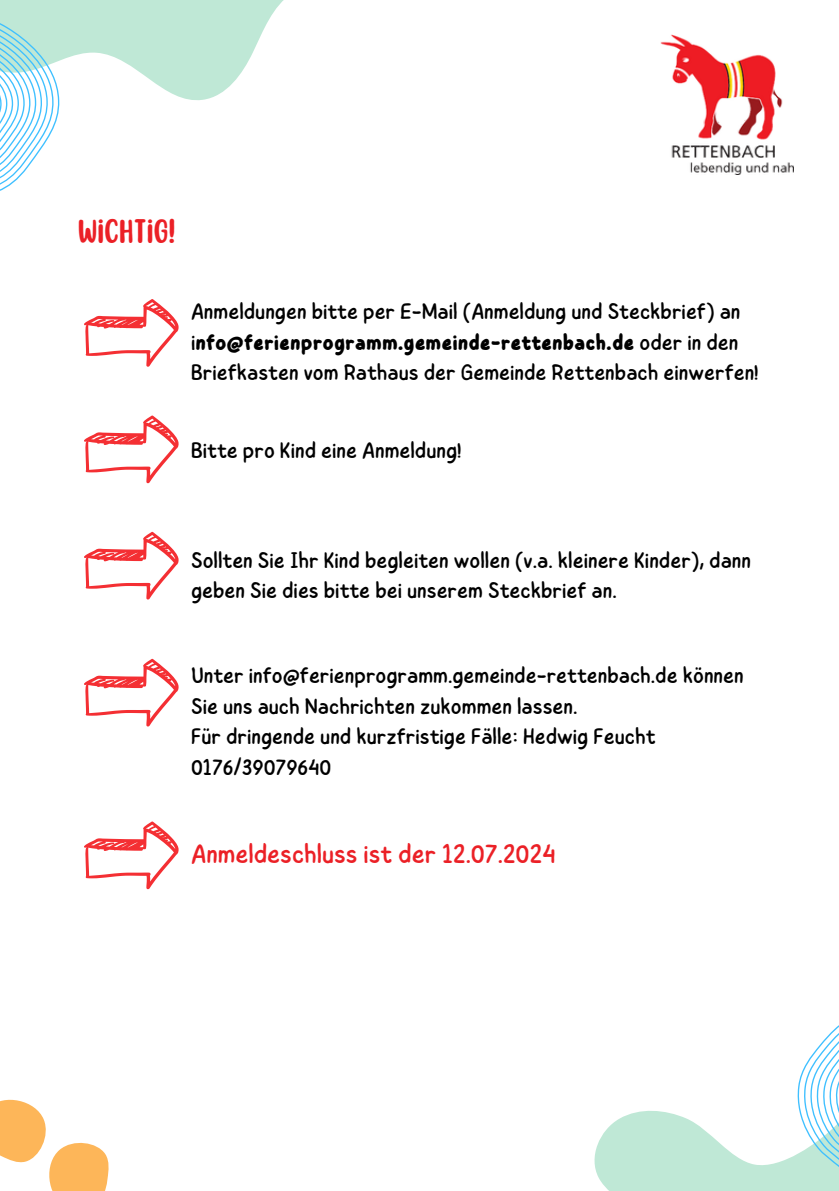
<style>
.page{position:relative;width:839px;height:1191px;background:#fff}
.page>*{position:absolute;margin:0;border:0;box-sizing:border-box;transform-origin:0 0}
.t1{font:29.8px "Scripter";color:#eb2026}
.t2{font:26.8px "Childos Arabic";color:#eb2026}
.t3{font:22.6px/30.6px "Childos Arabic";color:#000}
.s1{font-weight:700}
</style>
<div class="page">
<svg style="left:0;top:0;width:284px;height:101px;fill:#bfe8d6"></svg>
<svg style="left:594px;top:1026px;width:244px;height:165px"></svg>
<svg style="left:0;top:7px;width:60px;height:184px"></svg>
<svg style="left:0;top:1099px;width:109px;height:92px"></svg>
<img style="left:661px;top:35px;width:132px;height:139px">
<svg style="left:84px;top:659px;width:94px;height:67px"></svg>
<svg style="left:84px;top:299px;width:94px;height:68px"></svg>
<svg style="left:84px;top:416px;width:94px;height:67px"></svg>
<svg style="left:84px;top:532px;width:94px;height:67px"></svg>
<svg style="left:84px;top:822px;width:94px;height:67px"></svg>
<p class="t1" style="left:78px;top:216px;width:99px">Wichtig!</p>
<h1 class="t3" style="left:191px;top:296px;width:569px">Anmeldungen bitte per E-Mail (Anmeldung und Steckbrief) an i<span class="s1">nfo@ferienprogramm.gemeinde-rettenbach.de</span> oder in den<br>Briefkasten vom Rathaus der Gemeinde Rettenbach einwerfen!</h1>
<p class="t3" style="left:191px;top:435px;width:272px">Bitte pro Kind eine Anmeldung!</p>
<p class="t3" style="left:191px;top:545px;width:561px">Sollten Sie Ihr Kind begleiten wollen (v.a. kleinere Kinder), dann geben Sie dies bitte bei unserem Steckbrief an.</p>
<p class="t3" style="left:191px;top:660px;width:554px">Unter info@ferienprogramm.gemeinde-rettenbach.de können<br>Sie uns auch Nachrichten zukommen lassen.</p>
<p class="t3" style="left:191px;top:722px;width:466px">Für dringende und kurzfristige Fälle: Hedwig Feucht<br>0176/39079640</p>
<p class="t2" style="left:191px;top:835px;width:366px">Anmeldeschluss ist der 12.07.2024</p>
</div>
